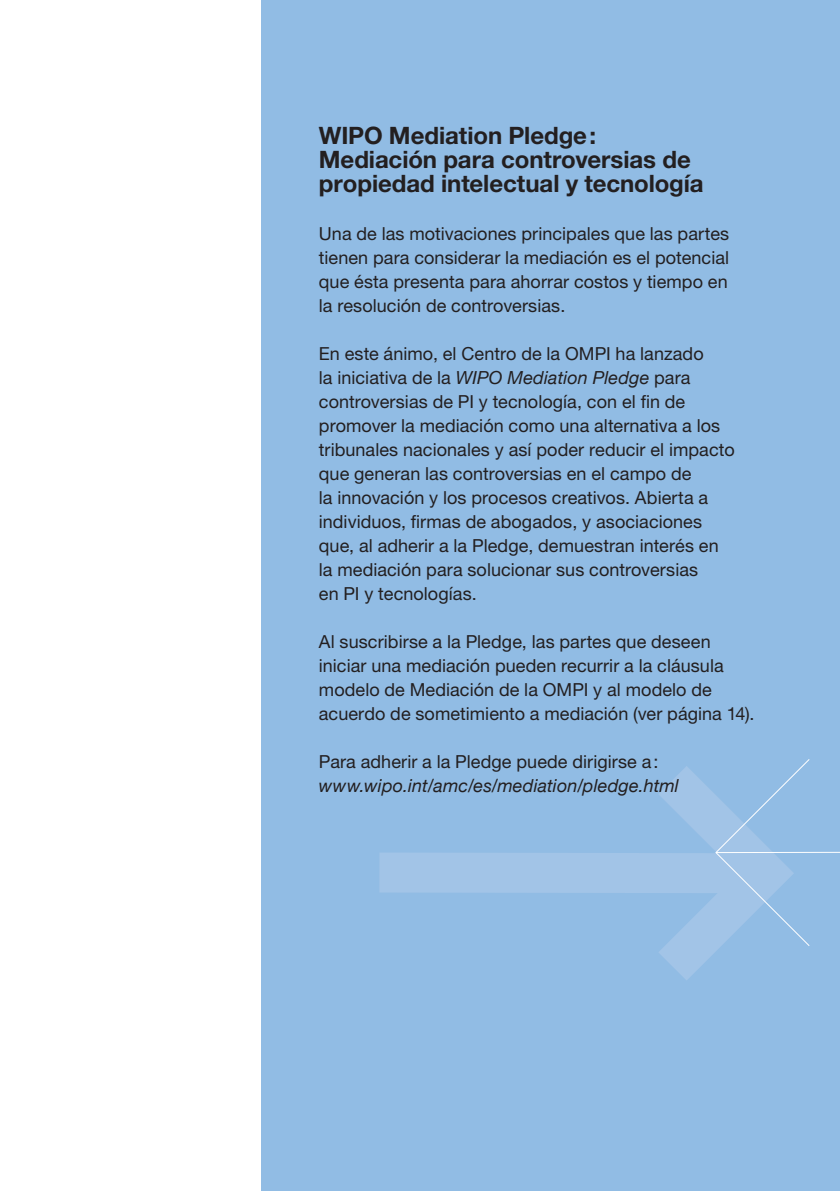
<style>
.page{position:relative;width:840px;height:1191px;background:#fff}
.page>*{position:absolute;margin:0;border:0;box-sizing:border-box;transform-origin:0 0}
.title_M_helv{font:700 24px/24px "Helvetica Neue LT Std";letter-spacing:-.005em;color:#231f20}
.courant{font:18px/24px "Helvetica Neue LT Std";letter-spacing:.005em;color:#231f20}
.courant-2{font:italic 18px/24px "Helvetica Neue";letter-spacing:.005em;color:#231f20}
.s1{font-family:"Helvetica Neue";font-style:italic}
.s2{font-family:"Helvetica Neue LT Std";font-style:normal}
</style>
<div class="page">
<div style="left:261px;top:0;width:578px;height:1191px;background:#91bce4"></div>
<svg style="left:659px;top:947px;width:61px;height:33px"></svg>
<svg style="left:380px;top:759px;width:459px;height:188px"></svg>
<p class="title_M_helv" style="left:319px;top:123px;width:386px">WIPO Mediation Pledge:<br>Mediación para controversias de propiedad intelectual y tecnología</p>
<p class="courant" style="left:319px;top:221px;width:411px;text-align:justify">Una de las motivaciones principales que las partes tienen para considerar la mediación es el potencial que ésta presenta para ahorrar costos y tiempo en la resolución de controversias.</p>
<p class="courant" style="left:319px;top:341px;width:417px">En este ánimo, el Centro de la OMPI ha lanzado<br>la iniciativa de la <span class="s1">WIPO Mediation Pledge</span> para controversias de PI y tecnología, con el fin de promover la mediación como una alternativa a los tribunales nacionales y así poder reducir el impacto que generan las controversias en el campo de<br>la innovación y los procesos creativos. Abierta a individuos, firmas de abogados, y asociaciones que, al adherir a la Pledge, demuestran interés en la mediación para solucionar sus controversias<br>en PI y tecnologías.</p>
<p class="courant" style="left:319px;top:629px;width:437px">Al suscribirse a la Pledge, las partes que deseen iniciar una mediación pueden recurrir a la cláusula modelo de Mediación de la OMPI y al modelo de acuerdo de sometimiento a mediación (ver página 14).</p>
<p class="courant-2" style="left:319px;top:751px;width:361px"><span class="s2">Para adherir a la Pledge puede dirigirse a: </span>www.wipo.int/amc/es/mediation/pledge.html</p>
</div>
